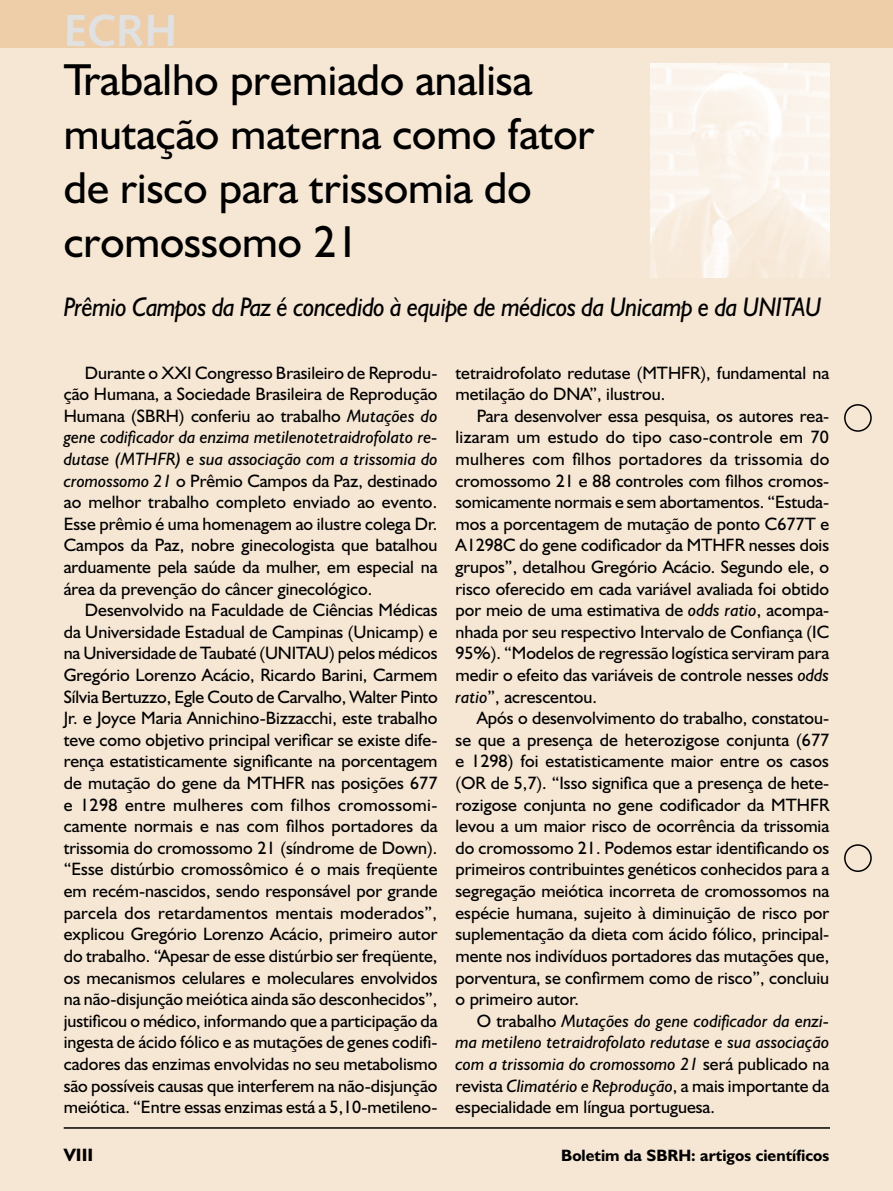
<style>
.page{position:relative;width:893px;height:1191px;background:#fff}
.page>*{position:absolute;margin:0;border:0;box-sizing:border-box;transform-origin:0 0}
.Titulo{font:45px/54px "Humanist 521 BT";color:#000}
.t1{font:45px "Humanist 531 BT Bold A";color:#e1e1e1}
.Olho_1{font:italic 27px "Humanist 521 BT";letter-spacing:-.02em;color:#000;scale:.93 1}
.Texto{font:18px/21.6px "Humanist 521 BT";color:#000;text-align:justify}
.Texto-2{font:italic 18px/21.6px "Humanist 521 BT";color:#000;text-align:justify}
.t2{font:700 18px "Humanist 521 BT";color:#000}
.t3{font:700 16.5px "Humanist 521 BT";color:#000}
.s1{font-style:italic}
.s2{font-style:normal}
</style>
<div class="page">
<div style="left:872px;top:0;width:21px;height:1191px;background:#f6e6d4"></div>
<div style="left:872px;top:0;width:21px;height:48px;background:#edcea9"></div>
<div style="left:0;top:0;width:892px;height:1191px;background:#f6e6d4"></div>
<div style="left:0;top:0;width:892px;height:48px;background:#edcea9"></div>
<div style="left:844px;top:844px;width:28px;height:28px;border:2px solid #000;border-radius:50%"></div>
<div style="left:844px;top:404px;width:28px;height:28px;border:2px solid #000;border-radius:50%"></div>
<hr style="left:64px;top:1127px;width:766px;height:1px;background:#000">
<img style="left:650px;top:64px;width:179px;height:213px">
<h1 class="t1" style="left:64px;top:2px;width:115px">ECRH</h1>
<p class="Titulo" style="left:64px;top:51px;width:532px">Trabalho premiado analisa mutação materna como fator de risco para trissomia do cromossomo 21</p>
<p class="Olho_1" style="left:64px;top:290px;width:816px">Prêmio Campos da Paz é concedido à equipe de médicos da Unicamp e da UNITAU</p>
<p class="Texto" style="left:64px;top:361px;width:375px;text-indent:21px">Durante o XXI Congresso Brasileiro de Reprodu&shy;ção Humana, a Sociedade Brasileira de Reprodução Humana (SBRH) conferiu ao trabalho <span class="s1">Mutações do gene codificador da enzima metilenotetraidrofolato re&shy;dutase (MTHFR) e sua associação com a trissomia do cromossomo 21</span> o Prêmio Campos da Paz, destinado ao melhor trabalho completo enviado ao evento.<br>Esse prêmio é uma homenagem ao ilustre colega Dr.<br>Campos da Paz, nobre ginecologista que batalhou arduamente pela saúde da mulher, em especial na área da prevenção do câncer ginecológico.</p>
<p class="Texto" style="left:64px;top:599px;width:376px;text-indent:21px">Desenvolvido na Faculdade de Ciências Médicas da Universidade Estadual de Campinas (Unicamp) e na Universidade de Taubaté (UNITAU) pelos médicos Gregório Lorenzo Acácio, Ricardo Barini, Carmem Sílvia Bertuzzo, Egle Couto de Carvalho, Walter Pinto Jr. e Joyce Maria Annichino-Bizzacchi, este trabalho teve como objetivo principal verificar se existe dife&shy;rença estatisticamente significante na porcentagem de mutação do gene da MTHFR nas posições 677 e 1298 entre mulheres com filhos cromossomi&shy;camente normais e nas com filhos portadores da trissomia do cromossomo 21 (síndrome de Down). “Esse distúrbio cromossômico é o mais freqüente em recém-nascidos, sendo responsável por grande parcela dos retardamentos mentais moderados”, explicou Gregório Lorenzo Acácio, primeiro autor do trabalho. “Apesar de esse distúrbio ser freqüente, os mecanismos celulares e moleculares envolvidos na não-disjunção meiótica ainda são desconhecidos”, justificou o médico, informando que a participação da ingesta de ácido fólico e as mutações de genes codifi&shy;cadores das enzimas envolvidas no seu metabolismo são possíveis causas que interferem na não-disjunção meiótica. “Entre essas enzimas está a 5,10-metileno-</p>
<p class="Texto" style="left:455px;top:361px;width:375px">tetraidrofolato redutase (MTHFR), fundamental na metilação do DNA”, ilustrou.</p>
<p class="Texto" style="left:455px;top:404px;width:375px;text-indent:21px">Para desenvolver essa pesquisa, os autores rea&shy;lizaram um estudo do tipo caso-controle em 70 mulheres com filhos portadores da trissomia do cromossomo 21 e 88 controles com filhos cromos&shy;somicamente normais e sem abortamentos. “Estuda&shy;mos a porcentagem de mutação de ponto C677T e A1298C do gene codificador da MTHFR nesses dois grupos”, detalhou Gregório Acácio. Segundo ele, o risco oferecido em cada variável avaliada foi obtido por meio de uma estimativa de <span class="s1">odds ratio</span>, acompa&shy;nhada por seu respectivo Intervalo de Confiança (IC 95%). “Modelos de regressão logística serviram para medir o efeito das variáveis de controle nesses <span class="s1">odds ratio</span>”, acrescentou.</p>
<p class="Texto" style="left:455px;top:707px;width:375px;text-indent:21px">Após o desenvolvimento do trabalho, constatou&shy;se que a presença de heterozigose conjunta (677 e 1298) foi estatisticamente maior entre os casos (OR de 5,7). “Isso significa que a presença de hete&shy;rozigose conjunta no gene codificador da MTHFR levou a um maior risco de ocorrência da trissomia do cromossomo 21. Podemos estar identificando os primeiros contribuintes genéticos conhecidos para a segregação meiótica incorreta de cromossomos na espécie humana, sujeito à diminuição de risco por suplementação da dieta com ácido fólico, principal&shy;mente nos indivíduos portadores das mutações que, porventura, se confirmem como de risco”, concluiu o primeiro autor.</p>
<p class="Texto-2" style="left:455px;top:1009px;width:375px;text-indent:21px"><span class="s2">O trabalho</span> Mutações do gene codificador da enzi&shy;ma metileno tetraidrofolato redutase e sua associação com a trissomia do cromossomo 21 <span class="s2">será publicado na revista</span> Climatério e Reprodução<span class="s2">, a mais importante da especialidade em língua portuguesa.</span></p>
<p class="t2" style="left:64px;top:1143px;width:31px">VIII</p>
<p class="t3" style="left:561px;top:1145px;width:270px">Boletim da SBRH: artigos científicos</p>
</div>
